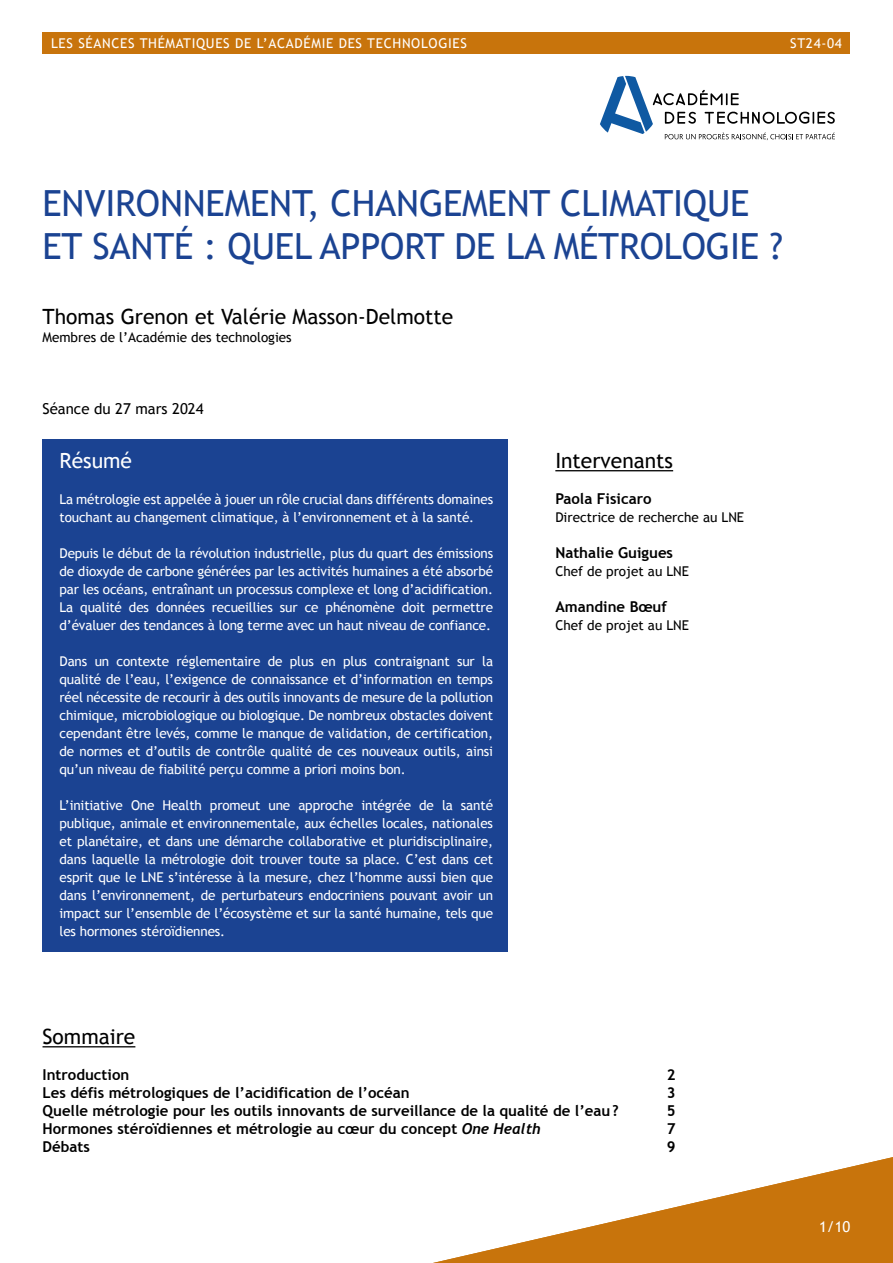
<style>
.page{position:relative;width:893px;height:1263px;background:#fff}
.page>*{position:absolute;margin:0;border:0;box-sizing:border-box;transform-origin:0 0}
.t1{font:36px/43.2px "Trebuchet MS";letter-spacing:-.005em;color:#1b4392}
.t2{font:21px "Trebuchet MS";color:#000}
.t3{font:21px "Trebuchet MS";color:#fff}
.t4{font:700 15px "Trebuchet MS";color:#000}
.t5{font:15px "Trebuchet MS";color:#000}
.t6{font:15px "Trebuchet MS";color:#fff}
.t7{font:13.5px/18px "Trebuchet MS";letter-spacing:-.01em;color:#fff;text-align:justify}
.t8{font:13.5px "Trebuchet MS";color:#000}
.t9{font:13.5px "Trebuchet MS";letter-spacing:.05em;color:#fff}
.s1{font-family:"Trebuchet";font-style:italic}
</style>
<div class="page">
<div style="left:43px;top:33px;width:807px;height:21px;background:#c8740c"></div>
<svg style="left:433px;top:1157px;width:460px;height:106px"></svg>
<svg style="left:600px;top:76px;width:235px;height:64px"></svg>
<div style="left:43px;top:440px;width:465px;height:45px;background:#1b4392"></div>
<div style="left:43px;top:481px;width:465px;height:57px;background:#1b4392"></div>
<div style="left:43px;top:535px;width:465px;height:111px;background:#1b4392"></div>
<div style="left:43px;top:643px;width:465px;height:147px;background:#1b4392"></div>
<div style="left:43px;top:787px;width:465px;height:165px;background:#1b4392"></div>
<hr style="left:555px;top:470px;width:118px;height:1px;background:#000">
<hr style="left:43px;top:1046px;width:92px;height:1px;background:#000">
<p class="t9" style="left:51px;top:36px;width:417px">LES SÉANCES THÉMATIQUES DE L’ACADÉMIE DES TECHNOLOGIES</p>
<p class="t7" style="left:790px;top:35px;width:53px">ST24-04</p>
<h1 class="t1" style="left:43px;top:182px;width:742px">ENVIRONNEMENT, CHANGEMENT CLIMATIQUE<br>ET SANTÉ : QUEL APPORT DE LA MÉTROLOGIE ?</h1>
<h2 class="t2" style="left:43px;top:304px;width:412px">Thomas Grenon et Valérie Masson-Delmotte</h2>
<p class="t8" style="left:43px;top:329px;width:251px">Membres de l’Académie des technologies</p>
<p class="t5" style="left:43px;top:400px;width:163px">Séance du 27 mars 2024</p>
<h2 class="t3" style="left:60px;top:448px;width:74px">Résumé</h2>
<p class="t7" style="left:60px;top:490px;width:435px">La métrologie est appelée à jouer un rôle crucial dans différents domaines touchant au changement climatique, à l’environnement et à la santé.</p>
<p class="t7" style="left:60px;top:544px;width:435px">Depuis le début de la révolution industrielle, plus du quart des émissions de dioxyde de carbone générées par les activités humaines a été absorbé par les océans, entraînant un processus complexe et long d’acidification.<br>La qualité des données recueillies sur ce phénomène doit permettre d’évaluer des tendances à long terme avec un haut niveau de confiance.</p>
<p class="t7" style="left:60px;top:652px;width:435px">Dans un contexte réglementaire de plus en plus contraignant sur la qualité de l’eau, l’exigence de connaissance et d’information en temps réel nécessite de recourir à des outils innovants de mesure de la pollution chimique, microbiologique ou biologique. De nombreux obstacles doivent cependant être levés, comme le manque de validation, de certification, de normes et d’outils de contrôle qualité de ces nouveaux outils, ainsi qu’un niveau de fiabilité perçu comme a priori moins bon.</p>
<p class="t7" style="left:60px;top:796px;width:435px">L’initiative One Health promeut une approche intégrée de la santé publique, animale et environnementale, aux échelles locales, nationales et planétaire, et dans une démarche collaborative et pluridisciplinaire, dans laquelle la métrologie doit trouver toute sa place. C’est dans cet esprit que le LNE s’intéresse à la mesure, chez l’homme aussi bien que dans l’environnement, de perturbateurs endocriniens pouvant avoir un impact sur l’ensemble de l’écosystème et sur la santé humaine, tels que les hormones stéroïdiennes.</p>
<h2 class="t2" style="left:555px;top:448px;width:119px">Intervenants</h2>
<p class="t4" style="left:555px;top:489px;width:98px">Paola Fisicaro</p>
<p class="t8" style="left:555px;top:509px;width:190px">Directrice de recherche au LNE</p>
<p class="t4" style="left:555px;top:543px;width:119px">Nathalie Guigues</p>
<p class="t8" style="left:555px;top:563px;width:135px">Chef de projet au LNE</p>
<p class="t4" style="left:555px;top:597px;width:113px">Amandine Bœuf</p>
<p class="t8" style="left:555px;top:617px;width:135px">Chef de projet au LNE</p>
<h2 class="t2" style="left:43px;top:1024px;width:94px">Sommaire</h2>
<p class="t4" style="left:43px;top:1065px;width:88px">Introduction</p>
<p class="t4" style="left:667px;top:1065px;width:10px">2</p>
<p class="t4" style="left:43px;top:1083px;width:369px">Les défis métrologiques de l’acidification de l’océan</p>
<p class="t4" style="left:667px;top:1083px;width:10px">3</p>
<p class="t4" style="left:43px;top:1101px;width:578px">Quelle métrologie pour les outils innovants de surveillance de la qualité de l’eau?</p>
<p class="t4" style="left:667px;top:1101px;width:10px">5</p>
<p class="t4" style="left:43px;top:1119px;width:500px">Hormones stéroïdiennes et métrologie au cœur du concept <span class="s1">One Health</span></p>
<p class="t4" style="left:667px;top:1119px;width:10px">7</p>
<p class="t4" style="left:43px;top:1137px;width:49px">Débats</p>
<p class="t4" style="left:667px;top:1137px;width:10px">9</p>
<p class="t6" style="left:819px;top:1218px;width:33px">1/10</p>
</div>
